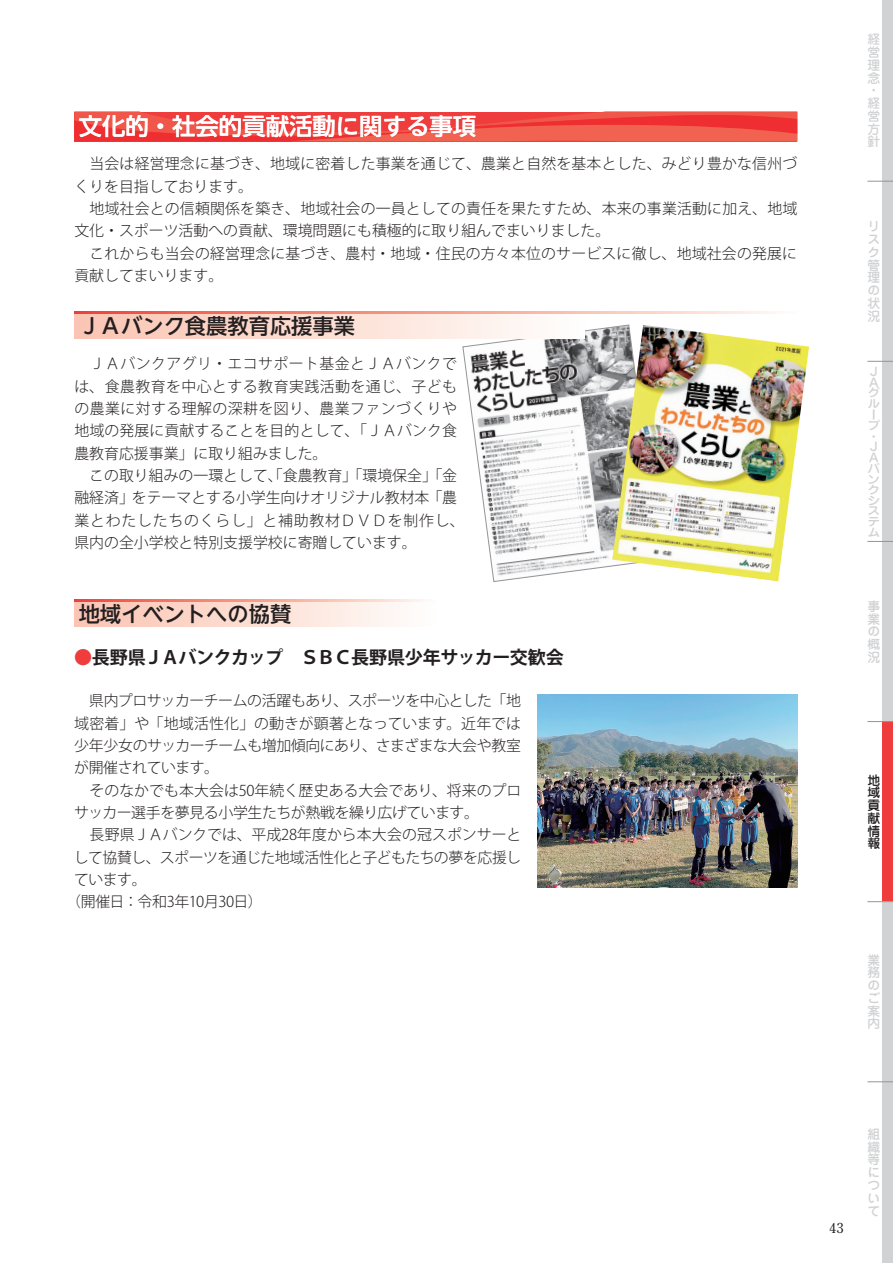
<style>
.page{position:relative;width:893px;height:1263px;background:#fff}
.page>*{position:absolute;margin:0;border:0;box-sizing:border-box;transform-origin:0 0}
.t1{font:500 23.4px "UD Shin Go NT Pr 6 N";color:#fff}
.t2{font:500 21.3px "UD Shin Go NT Pr 6 N";color:#231f20}
.t3{font:700 18px "Koz Go Pr 6 N";letter-spacing:-.035em;color:#231f20}
.t4{font:300 14.85px/22.4px "Koz Go Pr 6 N";color:#231f20}
.t5{font:300 14.85px "Koz Go Pr 6 N";letter-spacing:-.03em;color:#231f20}
.t6{font:300 14.85px "Koz Go Pr 6 N";letter-spacing:-.025em;color:#231f20}
.t7{font:700 13.8px "Futo Min A101 Pr 6 N";color:#231f20}
.t8{font:500 12.75px/12.8px "Jun 34 Pro";color:#d1d2d4;text-align:justify}
.t9{font:500 12.75px/12.8px "Jun 34 Pro";color:#231f20;text-align:justify}
.t10{font:500 11.85px/10.6px "Jun 34 Pro";color:#d1d2d4;scale:1.08 1}
.s1{color:#ee3d3c}
</style>
<div class="page">
<div style="left:882px;top:0;width:11px;height:181px;background:#d1d2d4"></div>
<div style="left:882px;top:181px;width:11px;height:180px;background:#d1d2d4"></div>
<div style="left:882px;top:361px;width:11px;height:180px;background:#d1d2d4"></div>
<div style="left:882px;top:541px;width:11px;height:180px;background:#d1d2d4"></div>
<div style="left:882px;top:721px;width:11px;height:181px;background:#ee3d3c"></div>
<div style="left:882px;top:902px;width:11px;height:180px;background:#d1d2d4"></div>
<div style="left:882px;top:1082px;width:11px;height:181px;background:#d1d2d4"></div>
<svg style="left:867px;top:181px;width:26px;height:1px"></svg>
<svg style="left:867px;top:361px;width:26px;height:1px"></svg>
<svg style="left:867px;top:541px;width:26px;height:1px"></svg>
<svg style="left:867px;top:721px;width:26px;height:1px"></svg>
<svg style="left:867px;top:901px;width:26px;height:1px"></svg>
<svg style="left:867px;top:1081px;width:26px;height:1px"></svg>
<svg style="left:74px;top:112px;width:723px;height:29px;background:#ef4841"></svg>
<svg style="left:462px;top:324px;width:168px;height:258px"></svg>
<img style="left:612px;top:325px;width:197px;height:256px">
<div style="left:74px;top:311px;width:511px;height:27px;background:linear-gradient(to right,#fbc3b1,#fefdfb)"></div>
<svg style="left:74px;top:311px;width:701px;height:3px;background:#f69c8c"></svg>
<img style="left:538px;top:694px;width:259px;height:194px">
<div style="left:74px;top:600px;width:362px;height:26px;background:linear-gradient(to right,#fbc3b1,#fefdfb)"></div>
<svg style="left:74px;top:600px;width:362px;height:2px"></svg>
<h1 class="t1" style="left:79px;top:108px;width:399px">文化的・社会的貢献活動に関する事項</h1>
<p class="t4" style="left:74px;top:153px;width:724px">　当会は経営理念に基づき、地域に密着した事業を通じて、農業と自然を基本とした、みどり豊かな信州づくりを目指しております。<br>　地域社会との信頼関係を築き、地域社会の一員としての責任を果たすため、本来の事業活動に加え、地域文化・スポーツ活動への貢献、環境問題にも積極的に取り組んでまいりました。<br>　これからも当会の経営理念に基づき、農村・地域・住民の方々本位のサービスに徹し、地域社会の発展に貢献してまいります。</p>
<h2 class="t2" style="left:79px;top:309px;width:278px">ＪＡバンク食農教育応援事業</h2>
<p class="t4" style="left:74px;top:353px;width:392px">　ＪＡバンクアグリ・エコサポート基金とＪＡバンクでは、食農教育を中心とする教育実践活動を通じ、子どもの農業に対する理解の深耕を図り、農業ファンづくりや地域の発展に貢献することを目的として、「ＪＡバンク食農教育応援事業」に取り組みました。<br>　この取り組みの一環として、「食農教育」「環境保全」「金融経済」をテーマとする小学生向けオリジナル教材本「農業とわたしたちのくらし」と補助教材ＤＶＤを制作し、県内の全小学校と特別支援学校に寄贈しています。</p>
<h2 class="t2" style="left:79px;top:597px;width:214px">地域イベントへの協賛</h2>
<p class="t3" style="left:74px;top:648px;width:491px"><span class="s1">●</span>長野県ＪＡバンクカップ　ＳＢＣ長野県少年サッカー交歓会</p>
<p class="t5" style="left:74px;top:692px;width:448px">　県内プロサッカーチームの活躍もあり、スポーツを中心とした「地</p>
<p class="t4" style="left:74px;top:712px;width:448px">域密着」や「地域活性化」の動きが顕著となっています。近年では</p>
<p class="t5" style="left:74px;top:737px;width:448px">少年少女のサッカーチームも増加傾向にあり、さまざまな大会や教室</p>
<p class="t5" style="left:74px;top:759px;width:146px">が開催されています。</p>
<p class="t4" style="left:74px;top:779px;width:448px">　そのなかでも本大会は50年続く歴史ある大会であり、将来のプロ</p>
<p class="t6" style="left:74px;top:804px;width:406px">サッカー選手を夢見る小学生たちが熱戦を繰り広げています。</p>
<p class="t4" style="left:74px;top:824px;width:448px">　長野県ＪＡバンクでは、平成28年度から本大会の冠スポンサーと</p>
<p class="t5" style="left:74px;top:849px;width:449px">して協賛し、スポーツを通じた地域活性化と子どもたちの夢を応援し</p>
<p class="t4" style="left:74px;top:868px;width:74px">ています。</p>
<p class="t6" style="left:66px;top:893px;width:198px">（開催日：令和3年10月30日）</p>
<p class="t8" style="left:867px;top:32px;width:14px;text-align:left">経営理念・経営方針</p>
<p class="t8" style="left:867px;top:219px;width:14px;text-align:left">リスク管理の状況</p>
<p class="t10" style="left:867px;top:364px;width:13px">Ｊ<br>Ａグループ</p>
<p class="t10" style="left:867px;top:430px;width:13px">・<br>Ｊ<br>Ａバンクシステム</p>
<p class="t8" style="left:867px;top:598px;width:14px">事業の概況</p>
<p class="t9" style="left:867px;top:772px;width:14px">地域貢献情報</p>
<p class="t8" style="left:867px;top:952px;width:14px">業務のご案内</p>
<p class="t7" style="left:829px;top:1217px;width:16px">43</p>
<p class="t8" style="left:867px;top:1126px;width:14px">組織等について</p>
</div>
